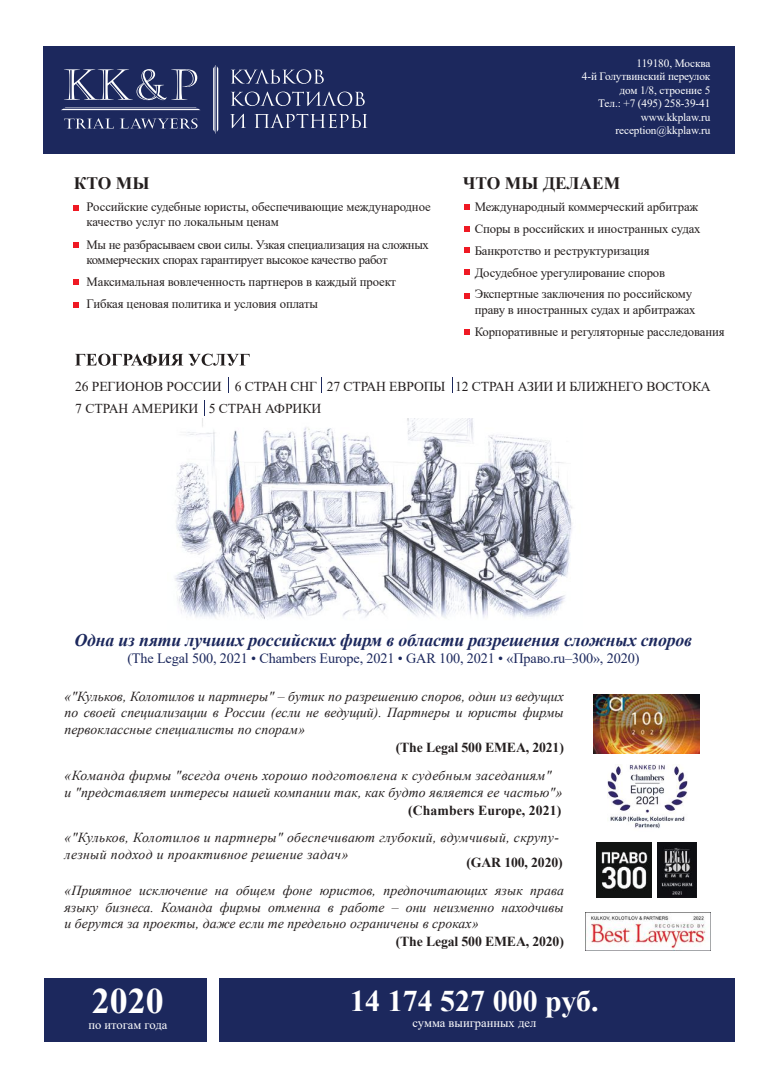
<style>
.page{position:relative;width:780px;height:1088px;background:#fff}
.page>*{position:absolute;margin:0;border:0;box-sizing:border-box;transform-origin:0 0}
.t1{font:700 35.88px "Times New Roman";color:#fff}
.t2{font:700 30px "Times New Roman";color:#fff}
.t3{font:italic 700 17.75px "Times New Roman";letter-spacing:-.01em;color:#1c285d}
.t4{font:700 17.5px "Times New Roman";color:#241f1f}
.t5{font:14.25px "Times New Roman";letter-spacing:-.01em;color:#1c285d}
.t6{font:italic 13.75px/16.5px "Times New Roman";letter-spacing:.01em;color:#241f1f}
.t7{font:700 13.75px "Times New Roman";letter-spacing:-.01em;color:#241f1f}
.t8{font:13.62px/22.5px "Times New Roman";letter-spacing:-.01em;color:#241f1f}
.t9{font:12.75px/21.9px "Times New Roman";letter-spacing:-.01em;color:#241f1f}
.t10{font:12.5px "Times New Roman";color:#fff}
.t11{font:11.25px/13.5px "Times New Roman";letter-spacing:-.01em;color:#fff;text-align:right}
</style>
<div class="page">
<img style="left:174px;top:419px;width:398px;height:200px">
<div style="left:44px;top:978px;width:163px;height:63px;background:#1c285d"></div>
<div style="left:219px;top:978px;width:515px;height:63px;background:#1c285d"></div>
<svg style="left:75px;top:354px;width:174px;height:12px"></svg>
<svg style="left:228px;top:377px;width:1px;height:16px"></svg>
<svg style="left:321px;top:377px;width:1px;height:16px"></svg>
<svg style="left:204px;top:401px;width:1px;height:15px"></svg>
<div style="left:43px;top:46px;width:691px;height:108px;background:#1c285d"></div>
<svg style="left:64px;top:69px;width:133px;height:31px"></svg>
<svg style="left:64px;top:118px;width:133px;height:11px"></svg>
<svg style="left:213px;top:65px;width:5px;height:69px"></svg>
<svg style="left:61px;top:107px;width:139px;height:3px"></svg>
<svg style="left:231px;top:69px;width:93px;height:15px"></svg>
<svg style="left:231px;top:92px;width:134px;height:14px"></svg>
<svg style="left:230px;top:114px;width:16px;height:14px"></svg>
<svg style="left:254px;top:114px;width:113px;height:14px"></svg>
<svg style="left:73px;top:205px;width:6px;height:6px"></svg>
<svg style="left:73px;top:242px;width:6px;height:6px"></svg>
<svg style="left:73px;top:279px;width:6px;height:6px"></svg>
<svg style="left:464px;top:204px;width:5px;height:6px"></svg>
<svg style="left:464px;top:247px;width:5px;height:6px"></svg>
<svg style="left:464px;top:293px;width:5px;height:5px"></svg>
<svg style="left:464px;top:329px;width:5px;height:6px"></svg>
<svg style="left:73px;top:302px;width:6px;height:6px"></svg>
<svg style="left:464px;top:226px;width:5px;height:6px"></svg>
<svg style="left:464px;top:269px;width:5px;height:6px"></svg>
<img style="left:593px;top:695px;width:106px;height:58px">
<img style="left:596px;top:842px;width:55px;height:56px">
<img style="left:607px;top:764px;width:80px;height:65px">
<img style="left:658px;top:842px;width:38px;height:56px">
<img style="left:585px;top:913px;width:123px;height:37px">
<p class="t4" style="left:74px;top:170px;width:77px">КТО МЫ</p>
<p class="t9" style="left:87px;top:199px;width:345px;line-height:15.2px">Российские судебные юристы, обеспечивающие международное качество услуг по локальным ценам</p>
<p class="t9" style="left:87px;top:236px;width:344px;line-height:15.2px">Мы не разбрасываем свои силы. Узкая специализация на сложных коммерческих спорах гарантирует высокое качество работ</p>
<p class="t9" style="left:87px;top:270px;width:311px;line-height:22.2px">Максимальная вовлеченность партнеров в каждый проект<br>Гибкая ценовая политика и условия оплаты</p>
<p class="t11" style="left:582px;top:56px;width:130px">119180, Москва<br>4-й Голутвинский переулок дом 1/8, строение 5<br>Тел.: +7 (495) 258-39-41 www.kkplaw.ru reception@kkplaw.ru</p>
<p class="t4" style="left:462px;top:170px;width:159px">ЧТО МЫ ДЕЛАЕМ</p>
<p class="t9" style="left:474px;top:195px;width:227px">Международный коммерческий арбитраж Споры в российских и иностранных судах Банкротство и реструктуризация Досудебное урегулирование споров Экспертные заключения по российскому</p>
<p class="t9" style="left:474px;top:298px;width:251px">праву в иностранных судах и арбитражах<br>Корпоративные и регуляторные расследования</p>
<p class="t8" style="left:75px;top:374px;width:637px">26 РЕГИОНОВ РОСCИИ 6 СТРАН СНГ 27 СТРАН ЕВРОПЫ 12 СТРАН АЗИИ И БЛИЖНЕГО ВОСТОКА<br>7 СТРАН АМЕРИКИ 5 СТРАН АФРИКИ</p>
<p class="t3" style="left:75px;top:627px;width:619px">Одна из пяти лучших российских фирм в области разрешения сложных споров</p>
<p class="t5" style="left:127px;top:648px;width:513px">(The Legal 500, 2021 • Chambers Europe, 2021 • GAR 100, 2021 • «Право.ru–300», 2020)</p>
<p class="t6" style="left:64px;top:687px;width:501px;text-align:justify">«"Кульков, Колотилов и партнеры" – бутик по разрешению споров, один из ведущих по своей специализации в России (если не ведущий). Партнеры и юристы фирмы первоклассные специалисты по спорам»</p>
<p class="t7" style="left:396px;top:737px;width:170px">(The Legal 500 EMEA, 2021)</p>
<p class="t6" style="left:64px;top:767px;width:499px">«Команда фирмы "всегда очень хорошо подготовлена к судебным заседаниям"<br>и "представляет интересы нашей компании так, как будто является ее частью"»</p>
<p class="t7" style="left:408px;top:800px;width:154px">(Chambers Europe, 2021)</p>
<p class="t6" style="left:64px;top:829px;width:496px">«"Кульков, Колотилов и партнеры" обеспечивают глубокий, вдумчивый, скрупу&shy;лезный подход и проактивное решение задач»</p>
<p class="t7" style="left:466px;top:852px;width:98px">(GAR 100, 2020)</p>
<p class="t6" style="left:64px;top:882px;width:501px;text-align:justify">«Приятное исключение на общем фоне юристов, предпочитающих язык права языку бизнеса. Команда фирмы отменна в работе – они неизменно находчивы и берутся за проекты, даже если те предельно ограничены в сроках»</p>
<p class="t7" style="left:396px;top:931px;width:170px">(The Legal 500 EMEA, 2020)</p>
<h1 class="t1" style="left:92px;top:975px;width:73px">2020</h1>
<p class="t10" style="left:88px;top:1015px;width:80px">по итогам года</p>
<h2 class="t2" style="left:350px;top:980px;width:250px">14 174 527 000 руб.</h2>
<p class="t10" style="left:412px;top:1013px;width:125px">сумма выигранных дел</p>
</div>
